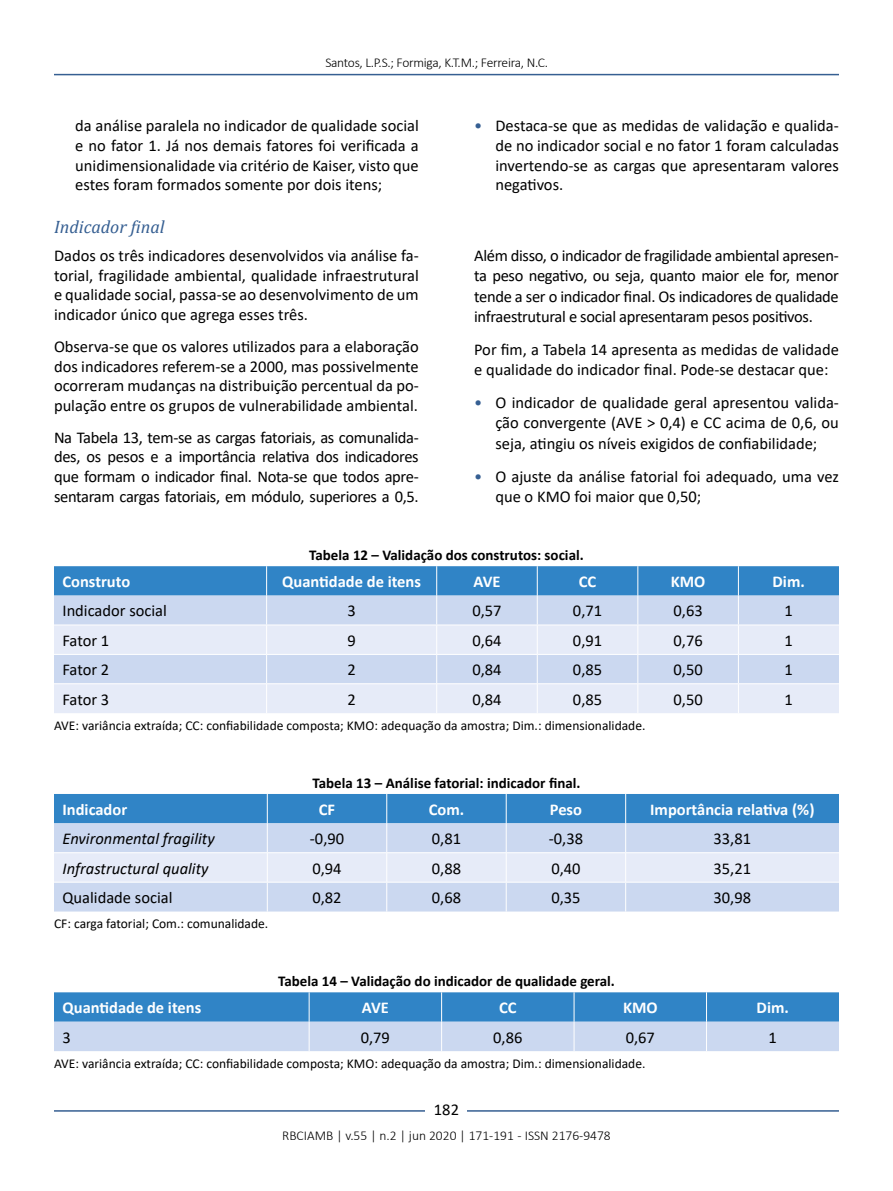
<style>
.page{position:relative;width:893px;height:1191px;background:#fff}
.page>*{position:absolute;margin:0;border:0;box-sizing:border-box;transform-origin:0 0}
.t1{font:italic 18px "Cambria";color:#365f92}
.t2{font:16.5px/19.5px "Calibri";color:#000;text-align:justify}
.t3{font:700 16.5px "Calibri";color:#fff}
.t4{font:italic 16.5px "Calibri";color:#000}
.t5{font:700 15px "Calibri";color:#000}
.t6{font:13.5px "Calibri";color:#000}
.t7{font:300 13.5px "Calibri";color:#000}
.t8{font:300 13.5px "Calibri";letter-spacing:-.02em;color:#000}
.s1{color:#365f92}
</style>
<div class="page">
<hr style="left:54px;top:74px;width:785px;height:1px;background:#365f92">
<hr style="left:54px;top:1110px;width:785px;height:1px;background:#365f92">
<div style="left:426px;top:1096px;width:41px;height:26px;background:#fff"></div>
<svg style="left:54px;top:566px;width:785px;height:147px;background:#b8cfeb"></svg>
<svg style="left:54px;top:794px;width:785px;height:117px;background:#acc8e7"></svg>
<svg style="left:54px;top:992px;width:785px;height:59px;background:#7faedb"></svg>
<hr style="left:309px;top:1021px;width:1px;height:30px;background:#fff">
<hr style="left:441px;top:1021px;width:1px;height:30px;background:#fff">
<hr style="left:574px;top:1021px;width:1px;height:30px;background:#fff">
<hr style="left:706px;top:1021px;width:1px;height:30px;background:#fff">
<p class="t8" style="left:325px;top:54px;width:224px">Santos, L.P.S.; Formiga, K.T.M.; Ferreira, N.C.</p>
<p class="t2" style="left:75px;top:116px;width:345px">da análise paralela no indicador de qualidade social e no fator 1. Já nos demais fatores foi verificada a unidimensionalidade via critério de Kaiser, visto que estes foram formados somente por dois itens;</p>
<p class="t2" style="left:495px;top:116px;width:345px;text-indent:-21px"><span class="s1">•</span> Destaca-se que as medidas de validação e qualida&shy;de no indicador social e no fator 1 foram calculadas invertendo-se as cargas que apresentaram valores negativos.</p>
<p class="t1" style="left:54px;top:214px;width:112px">Indicador final</p>
<p class="t2" style="left:54px;top:245px;width:366px">Dados os três indicadores desenvolvidos via análise fa&shy;torial, fragilidade ambiental, qualidade infraestrutural e qualidade social, passa-se ao desenvolvimento de um indicador único que agrega esses três.</p>
<p class="t2" style="left:54px;top:336px;width:366px">Observa-se que os valores utilizados para a elaboração dos indicadores referem-se a 2000, mas possivelmente ocorreram mudanças na distribuição percentual da po&shy;pulação entre os grupos de vulnerabilidade ambiental.</p>
<p class="t2" style="left:54px;top:427px;width:366px">Na Tabela 13, tem-se as cargas fatoriais, as comunalida&shy;des, os pesos e a importância relativa dos indicadores que formam o indicador final. Nota-se que todos apre&shy;sentaram cargas fatoriais, em módulo, superiores a 0,5.</p>
<p class="t2" style="left:474px;top:245px;width:366px;line-height:20.2px">Além disso, o indicador de fragilidade ambiental apresen&shy;ta peso negativo, ou seja, quanto maior ele for, menor tende a ser o indicador final. Os indicadores de qualidade infraestrutural e social apresentaram pesos positivos.</p>
<p class="t2" style="left:474px;top:339px;width:366px;line-height:20.2px">Por fim, a Tabela 14 apresenta as medidas de validade e qualidade do indicador final. Pode-se destacar que:</p>
<p class="t2" style="left:495px;top:392px;width:345px;line-height:20.2px;text-indent:-21px"><span class="s1">•</span> O indicador de qualidade geral apresentou valida&shy;ção convergente (AVE &gt; 0,4) e CC acima de 0,6, ou seja, atingiu os níveis exigidos de confiabilidade;</p>
<p class="t2" style="left:495px;top:465px;width:345px;line-height:20.2px;text-indent:-21px"><span class="s1">•</span> O ajuste da análise fatorial foi adequado, uma vez que o KMO foi maior que 0,50;</p>
<p class="t5" style="left:309px;top:544px;width:276px">Tabela 12 – Validação dos construtos: social.</p>
<p class="t3" style="left:63px;top:570px;width:69px">Construto</p>
<p class="t3" style="left:282px;top:570px;width:140px">Quantidade de itens</p>
<p class="t3" style="left:473px;top:570px;width:28px">AVE</p>
<p class="t3" style="left:579px;top:570px;width:19px">CC</p>
<p class="t3" style="left:671px;top:570px;width:36px">KMO</p>
<p class="t3" style="left:772px;top:570px;width:34px">Dim.</p>
<p class="t2" style="left:63px;top:601px;width:106px">Indicador social</p>
<p class="t2" style="left:347px;top:601px;width:10px">3</p>
<p class="t2" style="left:472px;top:601px;width:31px">0,57</p>
<p class="t2" style="left:573px;top:601px;width:31px">0,71</p>
<p class="t2" style="left:673px;top:601px;width:31px">0,63</p>
<p class="t2" style="left:784px;top:601px;width:10px">1</p>
<p class="t2" style="left:63px;top:630px;width:48px">Fator 1</p>
<p class="t2" style="left:347px;top:630px;width:10px">9</p>
<p class="t2" style="left:472px;top:630px;width:31px">0,64</p>
<p class="t2" style="left:573px;top:630px;width:31px">0,91</p>
<p class="t2" style="left:673px;top:630px;width:31px">0,76</p>
<p class="t2" style="left:784px;top:630px;width:10px">1</p>
<p class="t2" style="left:63px;top:659px;width:48px">Fator 2</p>
<p class="t2" style="left:347px;top:659px;width:10px">2</p>
<p class="t2" style="left:472px;top:659px;width:31px">0,84</p>
<p class="t2" style="left:573px;top:659px;width:31px">0,85</p>
<p class="t2" style="left:673px;top:659px;width:31px">0,50</p>
<p class="t2" style="left:784px;top:659px;width:10px">1</p>
<p class="t2" style="left:63px;top:689px;width:48px">Fator 3</p>
<p class="t2" style="left:347px;top:689px;width:10px">2</p>
<p class="t2" style="left:472px;top:689px;width:31px">0,84</p>
<p class="t2" style="left:573px;top:689px;width:31px">0,85</p>
<p class="t2" style="left:673px;top:689px;width:31px">0,50</p>
<p class="t2" style="left:784px;top:689px;width:10px">1</p>
<p class="t6" style="left:54px;top:716px;width:593px">AVE: variância extraída; CC: confiabilidade composta; KMO: adequação da amostra; Dim.: dimensionalidade.</p>
<p class="t5" style="left:312px;top:772px;width:269px">Tabela 13 – Análise fatorial: indicador final.</p>
<p class="t3" style="left:63px;top:797px;width:66px">Indicador</p>
<p class="t3" style="left:319px;top:797px;width:18px">CF</p>
<p class="t3" style="left:429px;top:797px;width:37px">Com.</p>
<p class="t3" style="left:550px;top:797px;width:34px">Peso</p>
<p class="t3" style="left:650px;top:797px;width:166px">Importância relativa (%)</p>
<p class="t4" style="left:63px;top:827px;width:154px">Environmental fragility</p>
<p class="t2" style="left:310px;top:828px;width:36px">-0,90</p>
<p class="t2" style="left:432px;top:828px;width:31px">0,81</p>
<p class="t2" style="left:549px;top:828px;width:36px">-0,38</p>
<p class="t2" style="left:713px;top:828px;width:39px">33,81</p>
<p class="t4" style="left:63px;top:856px;width:148px">Infrastructural quality</p>
<p class="t2" style="left:312px;top:858px;width:31px">0,94</p>
<p class="t2" style="left:432px;top:858px;width:31px">0,88</p>
<p class="t2" style="left:551px;top:858px;width:31px">0,40</p>
<p class="t2" style="left:713px;top:858px;width:39px">35,21</p>
<p class="t2" style="left:63px;top:887px;width:111px">Qualidade social</p>
<p class="t2" style="left:312px;top:887px;width:31px">0,82</p>
<p class="t2" style="left:432px;top:887px;width:31px">0,68</p>
<p class="t2" style="left:551px;top:887px;width:31px">0,35</p>
<p class="t2" style="left:713px;top:887px;width:39px">30,98</p>
<p class="t6" style="left:54px;top:914px;width:216px">CF: carga fatorial; Com.: comunalidade.</p>
<p class="t5" style="left:278px;top:970px;width:338px">Tabela 14 – Validação do indicador de qualidade geral.</p>
<p class="t3" style="left:63px;top:996px;width:140px">Quantidade de itens</p>
<p class="t3" style="left:362px;top:996px;width:28px">AVE</p>
<p class="t3" style="left:499px;top:996px;width:19px">CC</p>
<p class="t3" style="left:623px;top:996px;width:36px">KMO</p>
<p class="t3" style="left:757px;top:996px;width:34px">Dim.</p>
<p class="t2" style="left:63px;top:1027px;width:10px">3</p>
<p class="t2" style="left:361px;top:1027px;width:31px">0,79</p>
<p class="t2" style="left:493px;top:1027px;width:31px">0,86</p>
<p class="t2" style="left:626px;top:1027px;width:31px">0,67</p>
<p class="t2" style="left:769px;top:1027px;width:10px">1</p>
<p class="t6" style="left:54px;top:1053px;width:593px">AVE: variância extraída; CC: confiabilidade composta; KMO: adequação da amostra; Dim.: dimensionalidade.</p>
<p class="t2" style="left:434px;top:1099px;width:27px">182</p>
<p class="t7" style="left:282px;top:1126px;width:330px">RBCIAMB | v.55 | n.2 | jun 2020 | 171-191 - ISSN 2176-9478</p>
</div>
